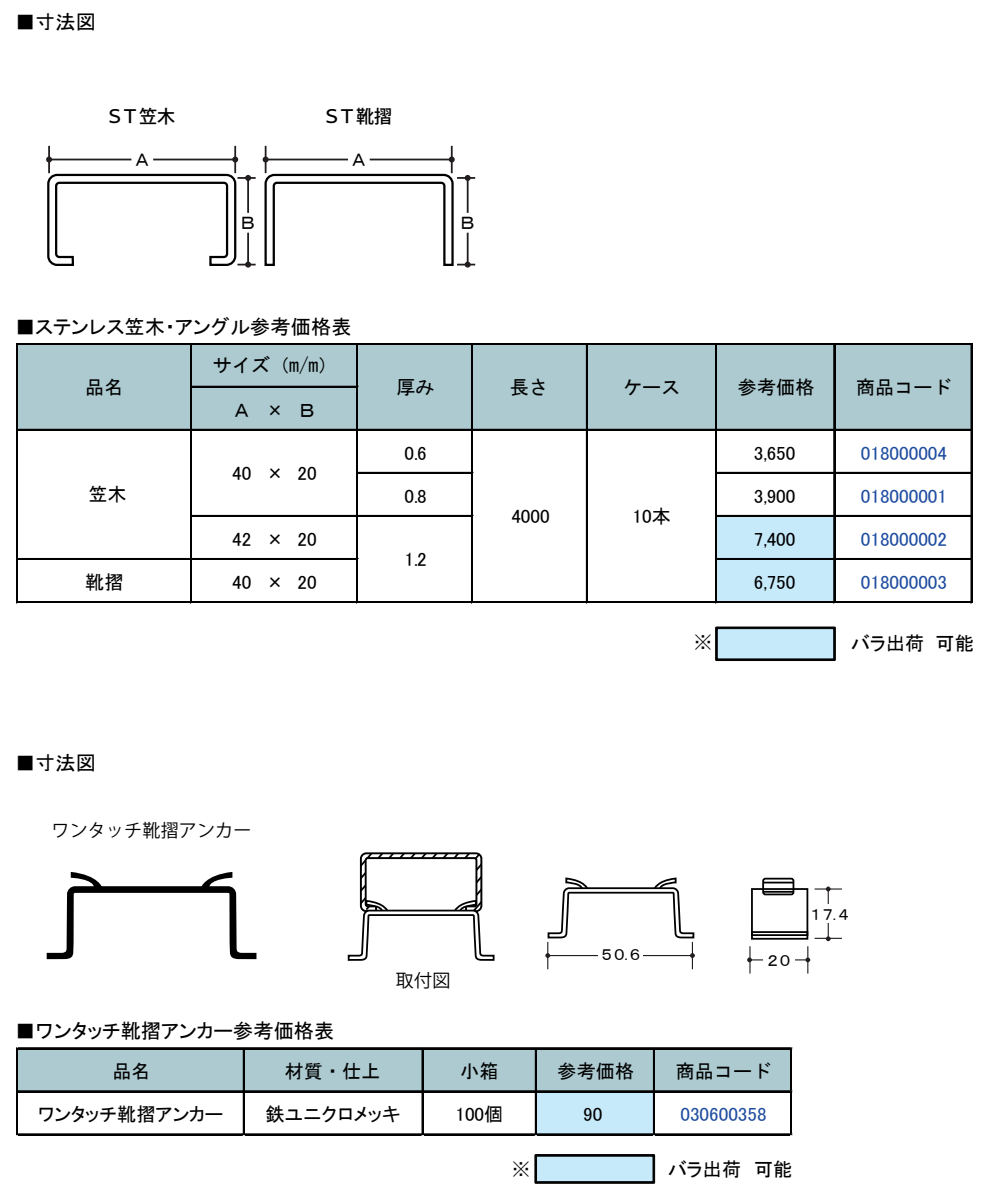
<style>
.page{position:relative;width:989px;height:1204px;background:#fff}
.page>*{position:absolute;margin:0;border:0;box-sizing:border-box;transform-origin:0 0}
.t1{font:20.25px "MS P Gothic";color:#000}
.t2{font:19.12px "MS P Gothic";color:#000}
.t3{font:19.12px "MS Gothic";color:#000}
.t4{font:19.12px "MS P Gothic";color:#1f4da0}
.t5{font:19.12px "HGP Gothic M";color:#000}
.t6{font:18px "Koz Go Pro";letter-spacing:.01em;color:#000}
.t7{font:500 18px "Koz Go Pro";color:#000}
.t8{font:18px "MS Gothic";color:#000}
.t9{font:15.75px "MS Gothic";color:#000}
</style>
<div class="page">
<hr style="left:48px;top:146px;width:2px;height:27px;background:#221e1f">
<hr style="left:234px;top:146px;width:2px;height:27px;background:#221e1f">
<svg style="left:46px;top:156px;width:6px;height:6px"></svg>
<svg style="left:232px;top:156px;width:6px;height:6px"></svg>
<hr style="left:49px;top:159px;width:188px;height:1px;background:#221e1f">
<div style="left:131px;top:149px;width:22px;height:21px;background:#fff;border-radius:50%"></div>
<svg style="left:47px;top:173px;width:208px;height:95px"></svg>
<hr style="left:247px;top:178px;width:2px;height:87px;background:#221e1f">
<div style="left:237px;top:213px;width:20px;height:20px;background:#fff;border-radius:50%"></div>
<hr style="left:264px;top:146px;width:2px;height:27px;background:#221e1f">
<hr style="left:450px;top:146px;width:2px;height:27px;background:#221e1f">
<svg style="left:262px;top:156px;width:6px;height:6px"></svg>
<svg style="left:448px;top:156px;width:6px;height:6px"></svg>
<hr style="left:265px;top:159px;width:189px;height:1px;background:#221e1f">
<div style="left:348px;top:149px;width:21px;height:21px;background:#fff;border-radius:50%"></div>
<svg style="left:264px;top:173px;width:211px;height:95px"></svg>
<hr style="left:466px;top:178px;width:2px;height:87px;background:#221e1f">
<div style="left:457px;top:213px;width:20px;height:20px;background:#fff;border-radius:50%"></div>
<div style="left:18px;top:345px;width:954px;height:86px;background:#accad0"></div>
<div style="left:715px;top:515px;width:120px;height:45px;background:#c7eafb"></div>
<div style="left:715px;top:558px;width:120px;height:45px;background:#c7eafb"></div>
<hr style="left:18px;top:343px;width:954px;height:2px;background:#000">
<hr style="left:192px;top:386px;width:166px;height:2px;background:#000">
<hr style="left:18px;top:429px;width:954px;height:2px;background:#000">
<hr style="left:358px;top:472px;width:115px;height:2px;background:#000">
<hr style="left:717px;top:472px;width:255px;height:2px;background:#000">
<hr style="left:192px;top:515px;width:281px;height:2px;background:#000">
<hr style="left:717px;top:515px;width:255px;height:2px;background:#000">
<hr style="left:18px;top:558px;width:340px;height:2px;background:#000">
<hr style="left:717px;top:558px;width:255px;height:2px;background:#000">
<hr style="left:17px;top:343px;width:1px;height:260px;background:#000">
<hr style="left:190px;top:345px;width:2px;height:258px;background:#000">
<hr style="left:356px;top:345px;width:2px;height:258px;background:#000">
<hr style="left:471px;top:345px;width:2px;height:258px;background:#000">
<hr style="left:585px;top:345px;width:1px;height:258px;background:#000">
<hr style="left:586px;top:345px;width:1px;height:258px;background:#000">
<hr style="left:715px;top:345px;width:2px;height:258px;background:#000">
<hr style="left:833px;top:345px;width:2px;height:258px;background:#000">
<hr style="left:18px;top:601px;width:954px;height:2px;background:#000">
<hr style="left:970px;top:345px;width:2px;height:258px;background:#000">
<svg style="left:715px;top:627px;width:120px;height:33px;background:#aac8d6"></svg>
<svg style="left:47px;top:872px;width:209px;height:87px"></svg>
<svg style="left:747px;top:946px;width:4px;height:27px"></svg>
<hr style="left:749px;top:959px;width:60px;height:1px;background:#221e1f">
<div style="left:762px;top:950px;width:32px;height:19px;background:#fff"></div>
<svg style="left:805px;top:936px;width:36px;height:37px"></svg>
<svg style="left:814px;top:886px;width:27px;height:5px"></svg>
<hr style="left:827px;top:887px;width:1px;height:52px;background:#221e1f">
<div style="left:810px;top:904px;width:42px;height:18px;background:#fff"></div>
<div style="left:750px;top:888px;width:58px;height:51px;border:2px solid #000"></div>
<div style="left:750px;top:931px;width:58px;height:5px;border:2px solid #000"></div>
<div style="left:762px;top:878px;width:32px;height:17px;border:2px solid #000;border-radius:2px"></div>
<hr style="left:762px;top:881px;width:31px;height:2px;background:#000">
<hr style="left:763px;top:891px;width:30px;height:2px;background:#000">
<svg style="left:545px;top:877px;width:150px;height:92px"></svg>
<svg style="left:347px;top:852px;width:148px;height:109px"></svg>
<div style="left:18px;top:1049px;width:774px;height:43px;background:#accad0"></div>
<div style="left:535px;top:1091px;width:119px;height:44px;background:#c7eafb"></div>
<hr style="left:18px;top:1047px;width:774px;height:2px;background:#000">
<hr style="left:18px;top:1090px;width:774px;height:1px;background:#000">
<hr style="left:18px;top:1091px;width:774px;height:1px;background:#000">
<hr style="left:17px;top:1047px;width:1px;height:88px;background:#000">
<hr style="left:243px;top:1049px;width:2px;height:86px;background:#000">
<hr style="left:421px;top:1049px;width:1px;height:86px;background:#000">
<hr style="left:422px;top:1049px;width:1px;height:86px;background:#000">
<hr style="left:534px;top:1049px;width:1px;height:86px;background:#000">
<hr style="left:535px;top:1049px;width:1px;height:86px;background:#000">
<hr style="left:652px;top:1049px;width:1px;height:86px;background:#000">
<hr style="left:653px;top:1049px;width:1px;height:86px;background:#000">
<hr style="left:18px;top:1133px;width:774px;height:1px;background:#000">
<hr style="left:18px;top:1134px;width:774px;height:1px;background:#000">
<hr style="left:790px;top:1049px;width:2px;height:86px;background:#000">
<svg style="left:534px;top:1154px;width:120px;height:29px;background:#a2becc"></svg>
<p class="t1" style="left:15px;top:12px;width:82px">■寸法図</p>
<p class="t7" style="left:106px;top:105px;width:71px">ＳＴ笠木</p>
<p class="t8" style="left:133px;top:150px;width:19px">Ａ</p>
<p class="t8" style="left:239px;top:214px;width:19px">Ｂ</p>
<p class="t7" style="left:323px;top:105px;width:71px">ＳＴ靴摺</p>
<p class="t8" style="left:350px;top:150px;width:19px">Ａ</p>
<p class="t1" style="left:15px;top:316px;width:338px">■ステンレス笠木・アングル参考価格表</p>
<p class="t3" style="left:213px;top:355px;width:126px">サイズ（m/m）</p>
<p class="t8" style="left:458px;top:214px;width:19px">Ｂ</p>
<p class="t3" style="left:623px;top:378px;width:59px">ケース</p>
<p class="t3" style="left:737px;top:378px;width:78px">参考価格</p>
<p class="t3" style="left:85px;top:378px;width:40px">品名</p>
<p class="t3" style="left:509px;top:378px;width:40px">長さ</p>
<p class="t3" style="left:855px;top:378px;width:97px">商品コード</p>
<p class="t3" style="left:396px;top:378px;width:40px">厚み</p>
<p class="t2" style="left:88px;top:485px;width:40px">笠木</p>
<p class="t3" style="left:232px;top:400px;width:86px">Ａ×Ｂ</p>
<p class="t2" style="left:232px;top:464px;width:86px">40 × 20</p>
<p class="t2" style="left:404px;top:443px;width:24px">0.6</p>
<p class="t2" style="left:753px;top:443px;width:43px">3,650</p>
<p class="t4" style="left:860px;top:443px;width:88px">018000004</p>
<p class="t2" style="left:404px;top:486px;width:24px">0.8</p>
<p class="t2" style="left:753px;top:486px;width:43px">3,900</p>
<p class="t4" style="left:860px;top:486px;width:88px">018000001</p>
<p class="t2" style="left:511px;top:507px;width:40px">4000</p>
<p class="t2" style="left:632px;top:507px;width:40px">10本</p>
<p class="t2" style="left:232px;top:529px;width:86px">42 × 20</p>
<p class="t2" style="left:753px;top:529px;width:43px">7,400</p>
<p class="t4" style="left:860px;top:529px;width:88px">018000002</p>
<p class="t2" style="left:404px;top:550px;width:24px">1.2</p>
<p class="t2" style="left:85px;top:572px;width:40px">靴摺</p>
<p class="t2" style="left:232px;top:572px;width:86px">40 × 20</p>
<p class="t2" style="left:753px;top:572px;width:43px">6,750</p>
<p class="t4" style="left:860px;top:572px;width:88px">018000003</p>
<p class="t1" style="left:15px;top:752px;width:82px">■寸法図</p>
<p class="t6" style="left:51px;top:819px;width:201px">ワンタッチ靴摺アンカー</p>
<p class="t1" style="left:15px;top:1021px;width:321px">■ワンタッチ靴摺アンカー参考価格表</p>
<p class="t6" style="left:396px;top:969px;width:56px">取付図</p>
<p class="t5" style="left:693px;top:633px;width:21px">※</p>
<p class="t2" style="left:850px;top:633px;width:124px">バラ出荷可能</p>
<p class="t9" style="left:598px;top:946px;width:46px">５０.６</p>
<p class="t9" style="left:764px;top:952px;width:30px">２０</p>
<p class="t9" style="left:807px;top:906px;width:46px">１７.４</p>
<p class="t3" style="left:112px;top:1061px;width:40px">品名</p>
<p class="t3" style="left:285px;top:1061px;width:97px">材質・仕上</p>
<p class="t3" style="left:460px;top:1061px;width:40px">小箱</p>
<p class="t3" style="left:557px;top:1061px;width:78px">参考価格</p>
<p class="t3" style="left:675px;top:1061px;width:97px">商品コード</p>
<p class="t2" style="left:37px;top:1104px;width:187px">ワンタッチ靴摺アンカー</p>
<p class="t2" style="left:265px;top:1104px;width:136px">鉄ユニクロメッキ</p>
<p class="t2" style="left:455px;top:1104px;width:49px">100個</p>
<p class="t2" style="left:583px;top:1104px;width:21px">90</p>
<p class="t4" style="left:680px;top:1104px;width:88px">030600358</p>
<p class="t5" style="left:511px;top:1160px;width:21px">※</p>
<p class="t2" style="left:667px;top:1160px;width:126px">バラ出荷 可能</p>
</div>
